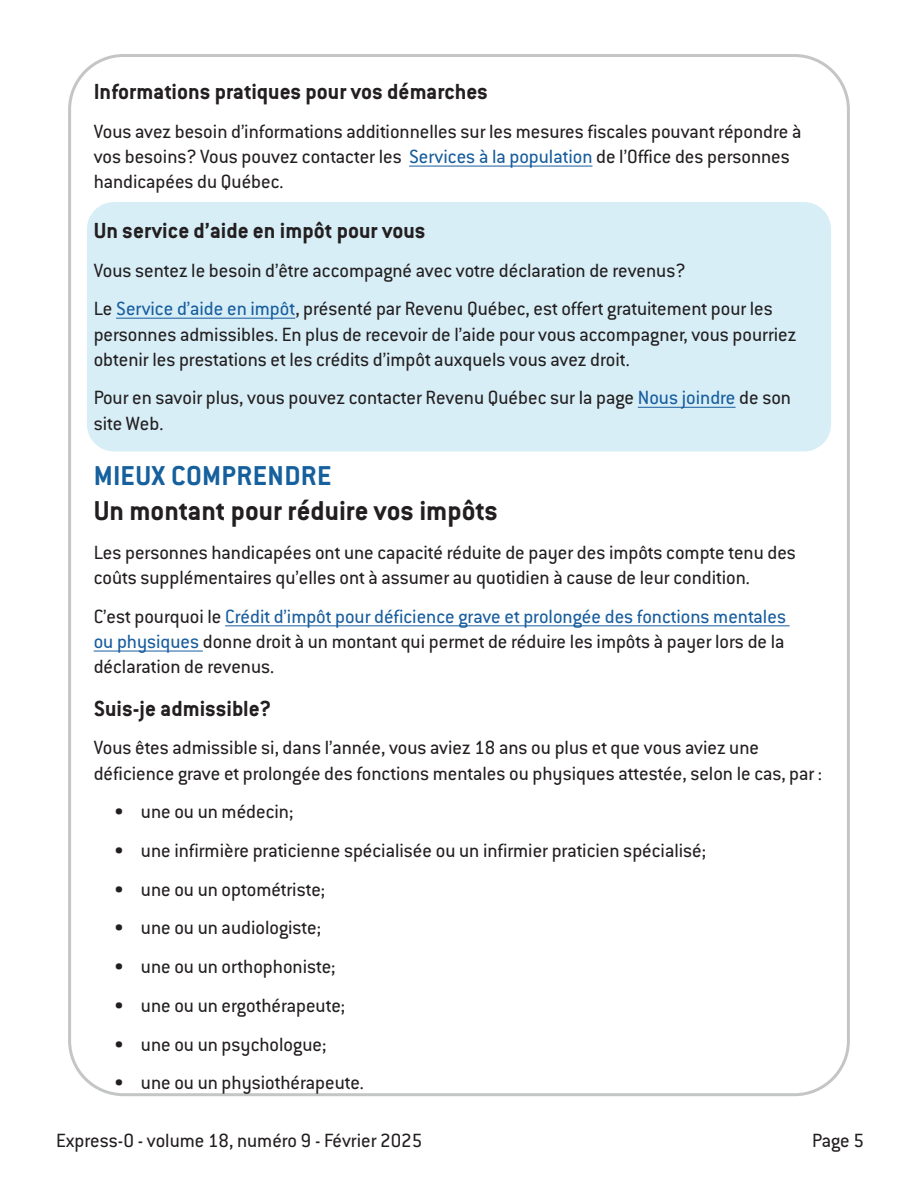
<style>
.page{position:relative;width:918px;height:1188px;background:#fff}
.page>*{position:absolute;margin:0;border:0;box-sizing:border-box;transform-origin:0 0}
.t1{font:700 30px "Conduit ITC";color:#231f20}
.t2{font:700 30px "Conduit ITC";letter-spacing:.015em;color:#15609d}
.t3{font:700 24px "Conduit ITC";color:#231f20}
.t4{font:21px/25.2px "Conduit ITC";color:#231f20}
.s1{color:#175d9e}
</style>
<div class="page">
<div style="left:87px;top:202px;width:744px;height:249px;background:#d7eef7;border-radius:27px"></div>
<hr style="left:409px;top:166px;width:183px;height:1px;background:#175d9e">
<hr style="left:116px;top:318px;width:179px;height:1px;background:#175d9e">
<hr style="left:638px;top:407px;width:98px;height:1px;background:#175d9e">
<hr style="left:225px;top:626px;width:565px;height:1px;background:#175d9e">
<hr style="left:94px;top:651px;width:109px;height:1px;background:#175d9e">
<p class="t3" style="left:94px;top:77px;width:396px">Informations pratiques pour vos démarches</p>
<p class="t4" style="left:94px;top:118px;width:709px">Vous avez besoin d’informations additionnelles sur les mesures fiscales pouvant répondre à vos besoins? Vous pouvez contacter les <span class="s1">Services à la population</span> de l’Office des personnes handicapées du Québec.</p>
<p class="t3" style="left:94px;top:216px;width:334px">Un service d’aide en impôt pour vous</p>
<p class="t4" style="left:94px;top:250px;width:681px;line-height:38.7px">Vous sentez le besoin d’être accompagné avec votre déclaration de revenus?<br>Le <span class="s1">Service d’aide en impôt</span>, présenté par Revenu Québec, est offert gratuitement pour les</p>
<p class="t4" style="left:94px;top:321px;width:704px">personnes admissibles. En plus de recevoir de l’aide pour vous accompagner, vous pourriez obtenir les prestations et les crédits d’impôt auxquels vous avez droit.</p>
<p class="t4" style="left:94px;top:385px;width:699px">Pour en savoir plus, vous pouvez contacter Revenu Québec sur la page <span class="s1">Nous joindre</span> de son site Web.</p>
<h1 class="t2" style="left:94px;top:458px;width:239px">MIEUX COMPRENDRE</h1>
<h1 class="t1" style="left:94px;top:493px;width:406px">Un montant pour réduire vos impôts</h1>
<p class="t4" style="left:94px;top:539px;width:704px">Les personnes handicapées ont une capacité réduite de payer des impôts compte tenu des coûts supplémentaires qu’elles ont à assumer au quotidien à cause de leur condition.</p>
<p class="t4" style="left:94px;top:603px;width:694px;text-align:justify">C’est pourquoi le <span class="s1">Crédit d’impôt pour déficience grave et prolongée des fonctions mentales ou physiques</span> donne droit à un montant qui permet de réduire les impôts à payer lors de la déclaration de revenus.</p>
<p class="t3" style="left:94px;top:694px;width:179px">Suis-je admissible?</p>
<p class="t4" style="left:94px;top:735px;width:730px">Vous êtes admissible si, dans l’année, vous aviez 18 ans ou plus et que vous aviez une déficience grave et prolongée des fonctions mentales ou physiques attestée, selon le cas, par :</p>
<p class="t4" style="left:114px;top:799px;width:181px">• une ou un médecin;</p>
<p class="t4" style="left:114px;top:837px;width:594px">• une infirmière praticienne spécialisée ou un infirmier praticien spécialisé;</p>
<p class="t4" style="left:114px;top:876px;width:213px">• une ou un optométriste;</p>
<p class="t4" style="left:114px;top:915px;width:209px">• une ou un audiologiste;</p>
<p class="t4" style="left:114px;top:953px;width:223px">• une ou un orthophoniste;</p>
<p class="t4" style="left:114px;top:992px;width:233px">• une ou un ergothérapeute;</p>
<p class="t4" style="left:114px;top:1031px;width:214px">• une ou un psychologue;</p>
<p class="t4" style="left:114px;top:1069px;width:252px">• une ou un physiothérapeute.</p>
<p class="t4" style="left:56px;top:1127px;width:368px">Express-O - volume 18, numéro 9 - Février 2025</p>
<p class="t4" style="left:812px;top:1127px;width:53px">Page 5</p>
</div>
